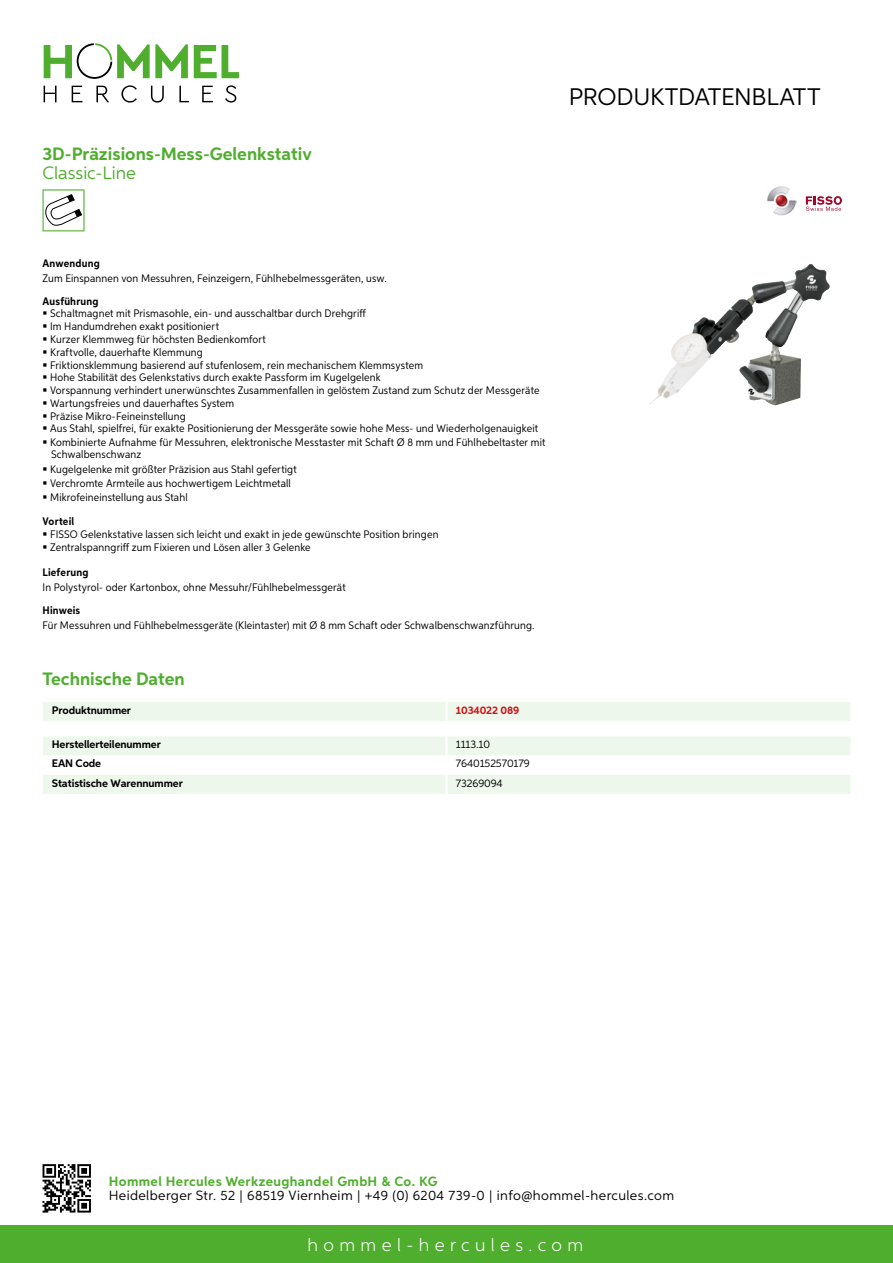
<style>
.page{position:relative;width:893px;height:1263px;background:#fff}
.page>*{position:absolute;margin:0;border:0;box-sizing:border-box;transform-origin:0 0}
.t1{font:24px "Aspira";letter-spacing:-.01em;color:#000}
.t2{font:700 18px "Aspira";color:#50ae2f}
.t3{font:300 18px "Aspira";letter-spacing:.3em;color:#fff}
.t4{font:18px "Aspira";color:#50ae2f}
.t5{font:13.5px "Aspira";letter-spacing:.03em;color:#000}
.t6{font:700 13.5px "Aspira";letter-spacing:.03em;color:#50ae2f}
.t7{font:10.95px/12.8px "Aspira Nar";letter-spacing:.015em;color:#000}
.t8{font:700 10.95px "Aspira";letter-spacing:-.01em;color:#000}
.t9{font:700 10.95px "Aspira Nar";letter-spacing:.02em;color:#000}
.t10{font:10.95px "Aspira";letter-spacing:-.01em;color:#000}
.t11{font:700 10.95px "Aspira";letter-spacing:-.01em;color:#cd1013}
</style>
<div class="page">
<div style="left:0;top:1226px;width:893px;height:37px;background:#50ae2f"></div>
<svg style="left:43px;top:1164px;width:48px;height:48px"></svg>
<svg style="left:194px;top:45px;width:45px;height:33px"></svg>
<svg style="left:44px;top:43px;width:144px;height:36px"></svg>
<svg style="left:44px;top:86px;width:13px;height:16px"></svg>
<svg style="left:72px;top:86px;width:10px;height:16px"></svg>
<svg style="left:96px;top:86px;width:13px;height:16px"></svg>
<svg style="left:121px;top:85px;width:16px;height:18px"></svg>
<svg style="left:151px;top:86px;width:13px;height:17px"></svg>
<svg style="left:179px;top:86px;width:10px;height:16px"></svg>
<svg style="left:202px;top:86px;width:11px;height:16px"></svg>
<svg style="left:225px;top:85px;width:11px;height:18px"></svg>
<div style="left:43px;top:702px;width:807px;height:19px;background:#eef7eb"></div>
<hr style="left:445px;top:702px;width:3px;height:19px;background:#fff">
<svg style="left:43px;top:736px;width:807px;height:58px"></svg>
<hr style="left:445px;top:775px;width:3px;height:19px;background:#fff">
<svg style="left:43px;top:189px;width:42px;height:42px"></svg>
<img style="left:650px;top:264px;width:161px;height:140px">
<img style="left:767px;top:186px;width:29px;height:29px">
<svg style="left:806px;top:196px;width:36px;height:15px"></svg>
<h2 class="t2" style="left:43px;top:142px;width:271px">3D-Präzisions-Mess-Gelenkstativ</h2>
<h2 class="t4" style="left:43px;top:162px;width:95px">Classic-Line</h2>
<h1 class="t1" style="left:569px;top:82px;width:253px">Produktdatenblatt</h1>
<p class="t9" style="left:43px;top:257px;width:59px">Anwendung</p>
<p class="t7" style="left:43px;top:272px;width:346px">Zum Einspannen von Messuhren, Feinzeigern, Fühlhebelmessgeräten, usw.</p>
<p class="t9" style="left:43px;top:294px;width:58px">Ausführung</p>
<p class="t7" style="left:50px;top:307px;width:491px">Schaltmagnet mit Prismasohle, ein- und ausschaltbar durch Drehgriff<br>Im Handumdrehen exakt positioniert<br>Kurzer Klemmweg für höchsten Bedienkomfort<br>Kraftvolle, dauerhafte Klemmung<br>Friktionsklemmung basierend auf stufenlosem, rein mechanischem Klemmsystem<br>Hohe Stabilität des Gelenkstativs durch exakte Passform im Kugelgelenk<br>Vorspannung verhindert unerwünschtes Zusammenfallen in gelöstem Zustand zum Schutz der Messgeräte Wartungsfreies und dauerhaftes System<br>Präzise Mikro-Feineinstellung<br>Aus Stahl, spielfrei, für exakte Positionierung der Messgeräte sowie hohe Mess- und Wiederholgenauigkeit</p>
<p class="t7" style="left:50px;top:436px;width:497px;line-height:12px">Kombinierte Aufnahme für Messuhren, elektronische Messtaster mit Schaft Ø 8 mm und Fühlhebeltaster mit<br>Schwalbenschwanz</p>
<p class="t7" style="left:50px;top:462px;width:248px;line-height:14.1px">Kugelgelenke mit größter Präzision aus Stahl gefertigt<br>Verchromte Armteile aus hochwertigem Leichtmetall<br>Mikrofeineinstellung aus Stahl</p>
<p class="t9" style="left:43px;top:515px;width:33px">Vorteil</p>
<p class="t7" style="left:50px;top:528px;width:390px">FISSO Gelenkstative lassen sich leicht und exakt in jede gewünschte Position bringen<br>Zentralspanngriff zum Fixieren und Lösen aller 3 Gelenke</p>
<p class="t9" style="left:43px;top:565px;width:47px">Lieferung</p>
<p class="t7" style="left:43px;top:581px;width:305px">In Polystyrol- oder Kartonbox, ohne Messuhr/Fühlhebelmessgerät</p>
<p class="t9" style="left:43px;top:604px;width:39px">Hinweis</p>
<p class="t7" style="left:43px;top:619px;width:493px">Für Messuhren und Fühlhebelmessgeräte (Kleintaster) mit Ø 8 mm Schaft oder Schwalbenschwanzführung.</p>
<h2 class="t2" style="left:43px;top:668px;width:144px">Technische Daten</h2>
<p class="t8" style="left:52px;top:703px;width:81px">Produktnummer</p>
<p class="t11" style="left:456px;top:703px;width:65px">1034022 089</p>
<p class="t8" style="left:52px;top:738px;width:111px">Herstellerteilenummer</p>
<p class="t10" style="left:456px;top:738px;width:36px">1113.10</p>
<p class="t8" style="left:52px;top:757px;width:51px">EAN Code</p>
<p class="t10" style="left:456px;top:757px;width:75px">7640152570179</p>
<p class="t8" style="left:52px;top:776px;width:132px">Statistische Warennummer</p>
<p class="t10" style="left:456px;top:776px;width:48px">73269094</p>
<p class="t6" style="left:109px;top:1172px;width:330px">Hommel Hercules Werkzeughandel GmbH &amp; Co. KG</p>
<p class="t5" style="left:109px;top:1187px;width:567px">Heidelberger Str. 52 | 68519 Viernheim | +49 (0) 6204 739-0 | info@hommel-hercules.com</p>
<h2 class="t3" style="left:307px;top:1234px;width:277px">hommel-hercules.com</h2>
</div>
